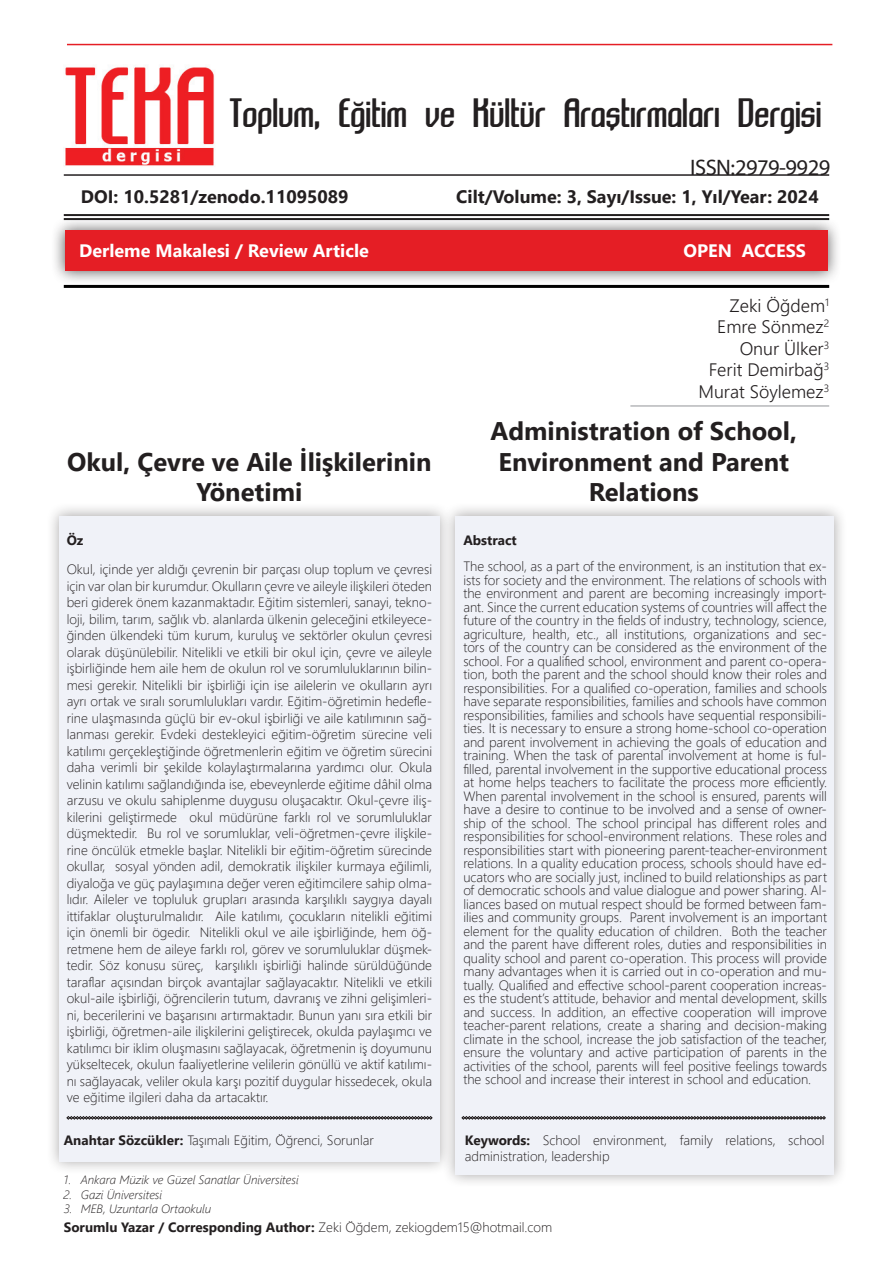
<style>
.page{position:relative;width:893px;height:1263px;background:#fff}
.page>*{position:absolute;margin:0;border:0;box-sizing:border-box;transform-origin:0 0}
.t1{font:36px "CC Sentinel";color:#231f20}
.t2{font:700 25.5px/30.6px "Segoe UI";color:#231f20;text-align:center}
.t3{font:22.5px "Myriad Pro";letter-spacing:-.025em;color:#231f20}
.t4{font:700 18px "Segoe UI";color:#231f20}
.t5{font:300 18px/21.6px "Segoe UI";color:#231f20;text-align:right}
.t6{font:700 18px "Segoe UI";color:#fff}
.t7{font:300 13.5px/13.5px "Segoe UI";color:#231f20;text-align:justify}
.t8{font:700 13.5px "Segoe UI";color:#231f20}
.t9{font:italic 300 12px "Segoe UI";color:#231f20}
.s1{font-weight:700}
.s2{font-weight:300}
</style>
<div class="page">
<img style="left:65px;top:43px;width:173px;height:123px">
<div style="left:441px;top:502px;width:406px;height:686px;background:#231f20;opacity:.4"></div>
<div style="left:455px;top:516px;width:379px;height:658px;background:#f0f2f8"></div>
<div style="left:45px;top:502px;width:408px;height:673px;background:#231f20;opacity:.4"></div>
<div style="left:59px;top:516px;width:381px;height:645px;background:#f0f2f8"></div>
<hr style="left:64px;top:214px;width:765px;height:2px;background:#231f20">
<hr style="left:64px;top:174px;width:765px;height:2px;background:#231f20">
<div style="left:51px;top:216px;width:791px;height:70px;background:#231f20;opacity:.75"></div>
<div style="left:65px;top:231px;width:763px;height:40px;background:#e51e25"></div>
<hr style="left:64px;top:285px;width:765px;height:3px;background:#000">
<svg style="left:67px;top:1116px;width:365px;height:3px"></svg>
<svg style="left:462px;top:1116px;width:364px;height:3px"></svg>
<hr style="left:67px;top:44px;width:765px;height:1px;background:#e51e25">
<hr style="left:630px;top:406px;width:199px;height:1px;background:#939598">
<h1 class="t1" style="left:230px;top:90px;width:594px">Toplum, Eğitim ve Kültür Araştırmaları Dergisi</h1>
<h3 class="t3" style="left:690px;top:154px;width:141px">ISSN: 2979-9929</h3>
<h3 class="t4" style="left:81px;top:180px;width:269px">DOI: 10.5281/zenodo.11095089</h3>
<h3 class="t4" style="left:456px;top:179px;width:364px">Cilt/Volume: 3, Sayı/Issue: 1, Yıl/Year: 2024</h3>
<h3 class="t6" style="left:79px;top:234px;width:291px">Derleme Makalesi / Review Article</h3>
<h3 class="t6" style="left:683px;top:234px;width:124px">OPEN ACCESS</h3>
<h2 class="t2" style="left:67px;top:444px;width:366px">Okul, Çevre ve Aile İlişkilerinin<br>Yönetimi</h2>
<p class="t8" style="left:67px;top:528px;width:18px">Öz</p>
<p class="t7" style="left:67px;top:560px;width:367px;line-height:16.5px">Okul, içinde yer aldığı çevrenin bir parçası olup toplum ve çevresi için var olan bir kurumdur. Okulların çevre ve aileyle ilişkileri öteden beri giderek önem kazanmaktadır. Eğitim sistemleri, sanayi, tekno&shy;loji, bilim, tarım, sağlık vb. alanlarda ülkenin geleceğini etkileyece&shy;ğinden ülkendeki tüm kurum, kuruluş ve sektörler okulun çevresi olarak düşünülebilir. Nitelikli ve etkili bir okul için, çevre ve aileyle işbirliğinde hem aile hem de okulun rol ve sorumluluklarının bilin&shy;mesi gerekir. Nitelikli bir işbirliği için ise ailelerin ve okulların ayrı ayrı ortak ve sıralı sorumlulukları vardır. Eğitim-öğretimin hedefle&shy;rine ulaşmasında güçlü bir ev-okul işbirliği ve aile katılımının sağ&shy;lanması gerekir. Evdeki destekleyici eğitim-öğretim sürecine veli katılımı gerçekleştiğinde öğretmenlerin eğitim ve öğretim sürecini daha verimli bir şekilde kolaylaştırmalarına yardımcı olur. Okula velinin katılımı sağlandığında ise, ebeveynlerde eğitime dâhil olma arzusu ve okulu sahiplenme duygusu oluşacaktır. Okul-çevre iliş&shy;kilerini geliştirmede okul müdürüne farklı rol ve sorumluluklar düşmektedir. Bu rol ve sorumluklar, veli-öğretmen-çevre ilişkile&shy;rine öncülük etmekle başlar. Nitelikli bir eğitim-öğretim sürecinde okullar, sosyal yönden adil, demokratik ilişkiler kurmaya eğilimli, diyaloğa ve güç paylaşımına değer veren eğitimcilere sahip olma&shy;lıdır. Aileler ve topluluk grupları arasında karşılıklı saygıya dayalı ittifaklar oluşturulmalıdır. Aile katılımı, çocukların nitelikli eğitimi için önemli bir ögedir. Nitelikli okul ve aile işbirliğinde, hem öğ&shy;retmene hem de aileye farklı rol, görev ve sorumluluklar düşmek&shy;tedir. Söz konusu süreç, karşılıklı işbirliği halinde sürüldüğünde taraflar açısından birçok avantajlar sağlayacaktır. Nitelikli ve etkili okul-aile işbirliği, öğrencilerin tutum, davranış ve zihni gelişimleri&shy;ni, becerilerini ve başarısını artırmaktadır. Bunun yanı sıra etkili bir işbirliği, öğretmen-aile ilişkilerini geliştirecek, okulda paylaşımcı ve katılımcı bir iklim oluşmasını sağlayacak, öğretmenin iş doyumunu yükseltecek, okulun faaliyetlerine velilerin gönüllü ve aktif katılımı&shy;nı sağlayacak, veliler okula karşı pozitif duygular hissedecek, okula ve eğitime ilgileri daha da artacaktır.</p>
<p class="t7" style="left:64px;top:1132px;width:312px"><span class="s1">Anahtar Sözcükler:</span> Taşımalı Eğitim, Öğrenci, Sorunlar</p>
<h3 class="t5" style="left:698px;top:293px;width:132px">Zeki Öğdem<sup>1<br></sup>Emre Sönmez<sup>2<br></sup>Onur Ülker<sup>3<br></sup>Ferit Demirbağ<sup>3<br></sup>Murat Söylemez<sup>3</sup></h3>
<h2 class="t2" style="left:491px;top:414px;width:308px">Administration of School,<br>Environment and Parent<br>Relations</h2>
<p class="t8" style="left:463px;top:528px;width:55px">Abstract</p>
<p class="t7" style="left:463px;top:558px;width:365px">The school, as a part of the environment, is an institution that ex&shy;ists for society and the environment. The relations of schools with the environment and parent are becoming increasingly import&shy;ant. Since the current education systems of countries will affect the future of the country in the fields of industry, technology, science, agriculture, health, etc., all institutions, organizations and sec&shy;tors of the country can be considered as the environment of the school. For a qualified school, environment and parent co-opera&shy;tion, both the parent and the school should know their roles and responsibilities. For a qualified co-operation, families and schools have separate responsibilities, families and schools have common responsibilities, families and schools have sequential responsibili&shy;ties. It is necessary to ensure a strong home-school co-operation and parent involvement in achieving the goals of education and training. When the task of parental involvement at home is ful&shy;filled, parental involvement in the supportive educational process at home helps teachers to facilitate the process more efficiently.<br>When parental involvement in the school is ensured, parents will have a desire to continue to be involved and a sense of owner&shy;ship of the school. The school principal has different roles and responsibilities for school-environment relations. These roles and responsibilities start with pioneering parent-teacher-environment relations. In a quality education process, schools should have ed&shy;ucators who are socially just, inclined to build relationships as part of democratic schools and value dialogue and power sharing. Al&shy;liances based on mutual respect should be formed between fam&shy;ilies and community groups. Parent involvement is an important element for the quality education of children. Both the teacher and the parent have different roles, duties and responsibilities in quality school and parent co-operation. This process will provide many advantages when it is carried out in co-operation and mu&shy;tually. Qualified and effective school-parent cooperation increas&shy;es the student’s attitude, behavior and mental development, skills and success. In addition, an effective cooperation will improve teacher-parent relations, create a sharing and decision-making climate in the school, increase the job satisfaction of the teacher, ensure the voluntary and active participation of parents in the activities of the school, parents will feel positive feelings towards the school and increase their interest in school and education.</p>
<p class="t7" style="left:465px;top:1130px;width:361px;line-height:16.2px"><span class="s1">Keywords:</span> School environment, family relations, school administration, leadership</p>
<p class="t9" style="left:64px;top:1169px;width:236px">1. Ankara Müzik ve Güzel Sanatlar Üniversitesi</p>
<p class="t9" style="left:64px;top:1183px;width:100px">2. Gazi Üniversitesi</p>
<p class="t9" style="left:64px;top:1198px;width:149px">3. MEB, Uzuntarla Ortaokulu</p>
<p class="t8" style="left:64px;top:1215px;width:490px">Sorumlu Yazar / Corresponding Author: <span class="s2">Zeki Öğdem, zekiogdem15@hotmail.com</span></p>
</div>
